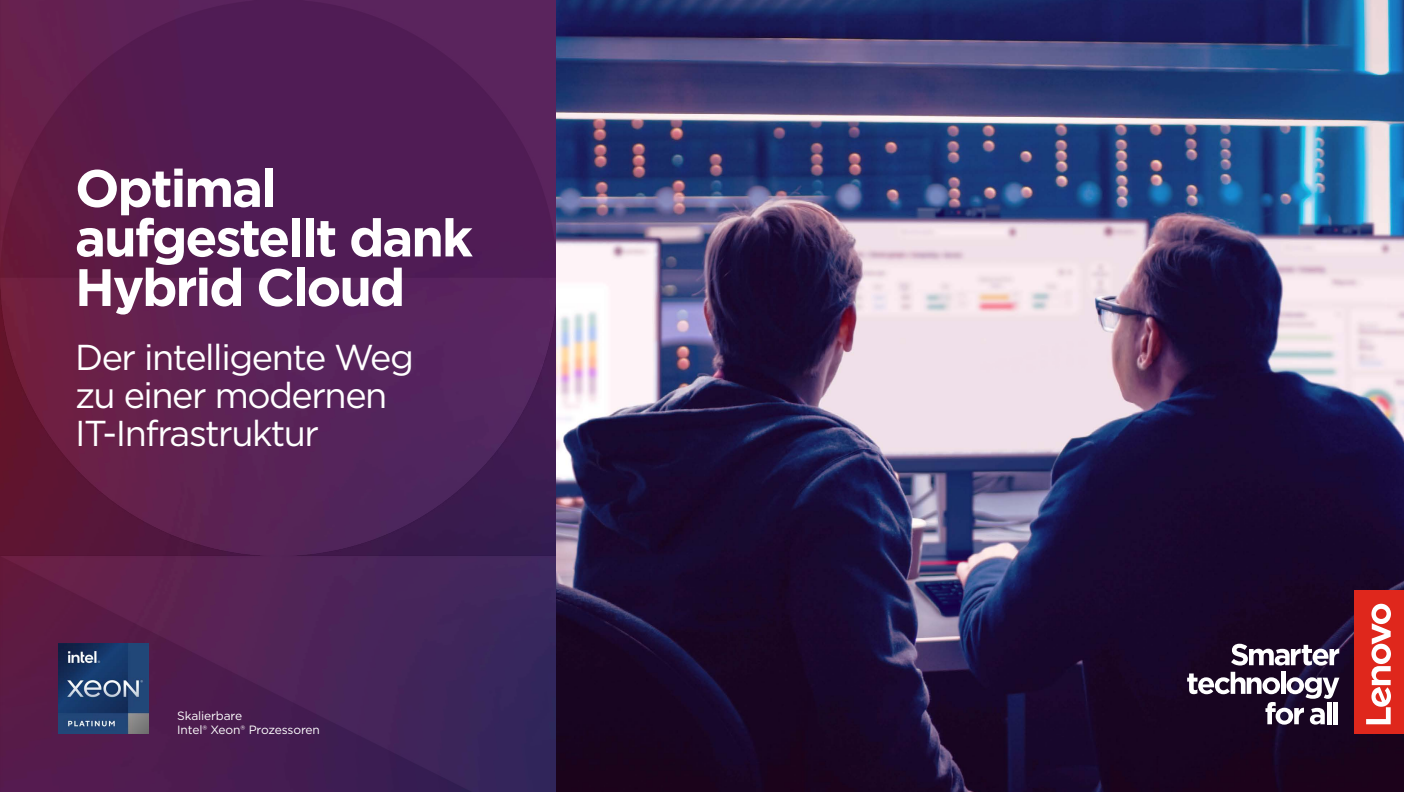
<style>
.page{position:relative;width:1404px;height:792px;background:#fff}
.page>*{position:absolute;margin:0;border:0;box-sizing:border-box;transform-origin:0 0}
.t1{font:700 52.5px/49.5px "Gotham";letter-spacing:-.04em;color:#fff}
.t2{font:36px/37.5px "Gotham";letter-spacing:-.04em;color:#fff}
.t3{font:12px/13.5px "Gotham";letter-spacing:-.01em;color:#fff}
</style>
<div class="page">
<img style="left:0;top:0;width:1404px;height:792px">
<svg style="left:1231px;top:643px;width:108px;height:22px"></svg>
<svg style="left:1187px;top:671px;width:152px;height:53px"></svg>
<hr style="left:1327px;top:702px;width:4px;height:22px;background:#fff">
<div style="left:1333px;top:702px;width:5px;height:22px;background:#fff"></div>
<div style="left:1355px;top:590px;width:49px;height:143px;background:#df271c"></div>
<svg style="left:1366px;top:603px;width:25px;height:121px"></svg>
<img style="left:58px;top:643px;width:90px;height:90px">
<h1 class="t1" style="left:75px;top:163px;width:400px">Optimal aufgestellt dank<br>Hybrid Cloud</h1>
<p class="t2" style="left:75px;top:338px;width:341px">Der intelligente Weg zu einer modernen<br>IT-Infrastruktur</p>
<p class="t3" style="left:177px;top:709px;width:144px">Skalierbare<br>Intel® Xeon® Prozessoren</p>
</div>
